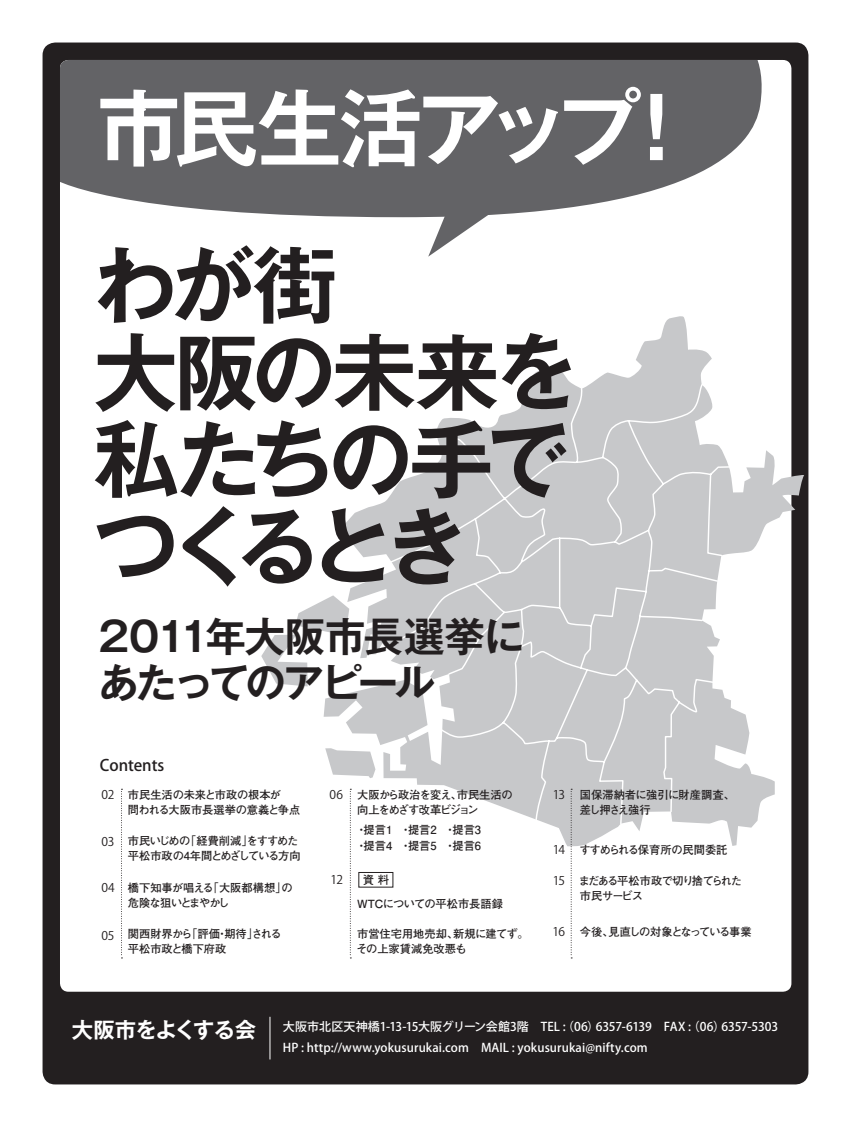
<style>
.page{position:relative;width:851px;height:1127px;background:#fff}
.page>*{position:absolute;margin:0;border:0;box-sizing:border-box;transform-origin:0 0}
.t1{font:700 84px/87px "Gothic MB101 Pr 5 De";letter-spacing:-.075em;color:#231f20}
.t2{font:700 84px "Gothic MB101 Pr 5 De";letter-spacing:-.075em;color:#fff}
.t3{font:700 40.5px/46.5px "Gothic MB101 Pr 5 De";letter-spacing:-.065em;color:#231f20}
.t4{font:700 21.45px "Gothic MB101 Pr 5 De";letter-spacing:-.035em;color:#fff}
.t5{font:500 15.75px "Koz Go Pro";letter-spacing:-.005em;color:#231f20}
.t6{font:500 12px/21.6px "Koz Go Pro";letter-spacing:.005em;color:#fff}
.t7{font:12px "Koz Go Pro";letter-spacing:-.035em;color:#231f20}
.t8{font:700 11.25px/15px "Futo Go B101 Pr 5";color:#231f20}
.t9{font:700 11.25px/15px "Futo Go B101 Pr 5";letter-spacing:-.02em;color:#231f20}
.t10{font:700 11.25px/15px "Futo Go B101 Pr 5";letter-spacing:-.11em;color:#231f20}
.t11{font:700 11.25px/15px "Futo Go B101 Pr 5";letter-spacing:-.08em;color:#231f20}
.t12{font:700 11.25px/15px "Futo Go B101 Pr 5";letter-spacing:-.075em;color:#231f20}
.t13{font:700 11.25px/15px "Futo Go B101 Pr 5";letter-spacing:-.05em;color:#231f20}
</style>
<div class="page">
<div style="left:43px;top:43px;width:765px;height:1041px;background:#231f20;border-radius:13px"></div>
<div style="left:60px;top:60px;width:731px;height:932px;background:#fff;border-radius:9px"></div>
<svg style="left:60px;top:60px;width:702px;height:157px;background:#717173"></svg>
<svg style="left:428px;top:185px;width:103px;height:72px"></svg>
<svg style="left:261px;top:601px;width:62px;height:85px"></svg>
<svg style="left:323px;top:314px;width:481px;height:533px"></svg>
<svg style="left:387px;top:383px;width:343px;height:442px"></svg>
<hr style="left:269px;top:1017px;width:1px;height:42px;background:#fff">
<svg style="left:121px;top:789px;width:1px;height:169px"></svg>
<svg style="left:350px;top:789px;width:1px;height:169px"></svg>
<svg style="left:570px;top:789px;width:2px;height:169px"></svg>
<div style="left:358px;top:872px;width:35px;height:15px;border:1px solid #231f20"></div>
<h1 class="t2" style="left:97px;top:58px;width:603px">市民生活アップ！</h1>
<h1 class="t1" style="left:94px;top:235px;width:486px">わが街<br>大阪の未来を私たちの手でつくるとき</h1>
<h2 class="t3" style="left:99px;top:610px;width:427px">2011年大阪市長選挙にあたってのアピール</h2>
<h3 class="t5" style="left:100px;top:754px;width:66px">Contents</h3>
<p class="t7" style="left:101px;top:787px;width:14px">02</p>
<p class="t7" style="left:329px;top:787px;width:15px">06</p>
<p class="t9" style="left:128px;top:786px;width:174px">市民生活の未来と市政の根本が<br>問われる大阪市長選挙の意義と争点</p>
<p class="t7" style="left:101px;top:833px;width:14px">03</p>
<p class="t7" style="left:101px;top:880px;width:15px">04</p>
<p class="t7" style="left:101px;top:927px;width:15px">05</p>
<p class="t11" style="left:128px;top:833px;width:174px">市民いじめの「経費削減」をすすめた平松市政の4年間とめざしている方向</p>
<p class="t13" style="left:128px;top:879px;width:166px">橋下知事が唱える「大阪都構想」の危険な狙いとまやかし</p>
<p class="t8" style="left:128px;top:926px;width:155px">関西財界から「評価・期待」される平松市政と橋下府政</p>
<p class="t7" style="left:330px;top:872px;width:14px">12</p>
<p class="t12" style="left:357px;top:786px;width:157px">大阪から政治を変え、市民生活の向上をめざす改革ビジョン</p>
<p class="t8" style="left:356px;top:820px;width:127px;line-height:16.5px">・提言1　・提言2　・提言3・提言4　・提言5　・提言6</p>
<p class="t9" style="left:363px;top:872px;width:28px">資 料</p>
<p class="t8" style="left:357px;top:895px;width:147px">WTCについての平松市長語録</p>
<p class="t8" style="left:356px;top:926px;width:174px">市営住宅用地売却、新規に建てず。その上家賃減免改悪も</p>
<p class="t7" style="left:552px;top:787px;width:14px">13</p>
<p class="t7" style="left:552px;top:841px;width:14px">14</p>
<p class="t7" style="left:552px;top:873px;width:14px">15</p>
<p class="t7" style="left:552px;top:924px;width:14px">16</p>
<p class="t9" style="left:580px;top:786px;width:156px">国保滞納者に強引に財産調査、差し押さえ強行</p>
<p class="t9" style="left:579px;top:841px;width:150px">すすめられる保育所の民間委託</p>
<p class="t10" style="left:578px;top:872px;width:165px">まだある平松市政で切り捨てられた市民サービス</p>
<p class="t10" style="left:580px;top:923px;width:173px">今後、見直しの対象となっている事業</p>
<h3 class="t4" style="left:72px;top:1012px;width:186px">大阪市をよくする会</h3>
<p class="t6" style="left:283px;top:1016px;width:496px">大阪市北区天神橋1-13-15大阪グリーン会館3階　TEL :（06）6357-6139　FAX : （06）6357-5303<br>HP : http://www.yokusurukai.com　MAIL : yokusurukai@nifty.com</p>
</div>
